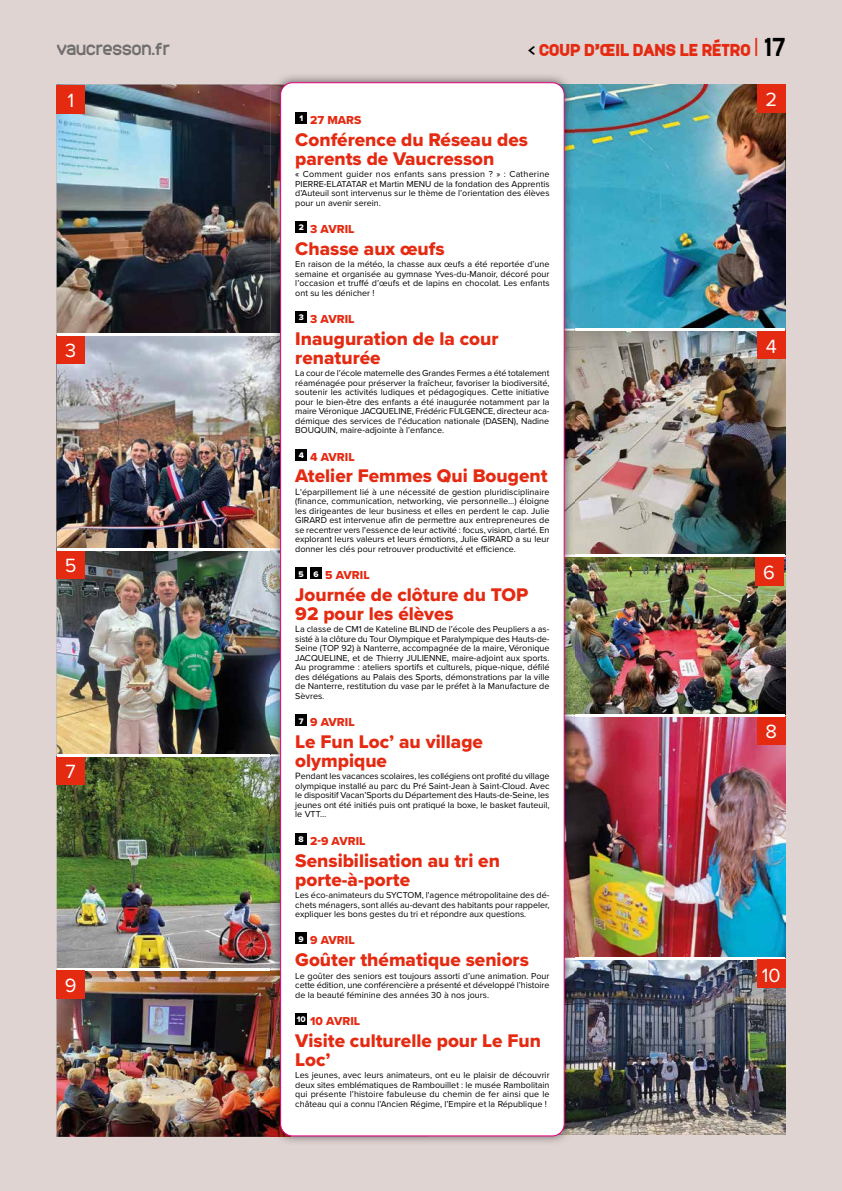
<style>
.page{position:relative;width:842px;height:1191px;background:#e0d4d2}
.page>*{position:absolute;margin:0;border:0;box-sizing:border-box;transform-origin:0 0}
.t1{font:19.9px "Proxima Nova";color:#fff}
.t2{font:19px/19px "Proxima Nova Extrabld";color:#e52a12}
.t3{font:900 16.1px "Monark";color:#e52a12}
.t4{font:700 16px "Monark";color:#706f6f}
.t5{font:12px "Proxima Nova Extrabld";color:#e52a12}
.t6{font:9px/9.5px "Proxima Nova";color:#000;text-align:justify}
.s1{font-weight:400;color:#000}
.s2{font-weight:300;font-size:24.1px}
.s3{font-weight:700;font-size:24.1px;color:#000}
.s4{font-size:9.5px}
</style>
<div class="page">
<img style="left:574px;top:959px;width:211px;height:176px">
<img style="left:574px;top:716px;width:211px;height:241px">
<img style="left:57px;top:970px;width:214px;height:166px">
<img style="left:57px;top:756px;width:214px;height:212px">
<img style="left:57px;top:550px;width:214px;height:204px">
<img style="left:565px;top:331px;width:220px;height:223px">
<img style="left:57px;top:335px;width:214px;height:213px">
<img style="left:57px;top:85px;width:214px;height:248px">
<img style="left:565px;top:85px;width:220px;height:244px">
<div style="left:757px;top:330px;width:28px;height:29px;background:#e52a12"></div>
<div style="left:757px;top:716px;width:28px;height:28px;background:#e52a12"></div>
<div style="left:57px;top:756px;width:28px;height:28px;background:#e52a12"></div>
<div style="left:57px;top:550px;width:28px;height:28px;background:#e52a12"></div>
<div style="left:57px;top:335px;width:28px;height:29px;background:#e52a12"></div>
<div style="left:57px;top:85px;width:28px;height:28px;background:#e52a12"></div>
<div style="left:757px;top:84px;width:28px;height:28px;background:#e52a12"></div>
<img style="left:574px;top:557px;width:211px;height:157px">
<hr style="left:57px;top:333px;width:336px;height:2px;background:#fff">
<hr style="left:57px;top:548px;width:336px;height:2px;background:#fff">
<hr style="left:57px;top:754px;width:336px;height:2px;background:#fff">
<hr style="left:57px;top:968px;width:336px;height:2px;background:#fff">
<hr style="left:449px;top:957px;width:336px;height:2px;background:#fff">
<hr style="left:449px;top:714px;width:336px;height:2px;background:#fff">
<hr style="left:449px;top:554px;width:336px;height:2px;background:#fff">
<hr style="left:449px;top:329px;width:336px;height:2px;background:#fff">
<img style="left:271px;top:76px;width:303px;height:33px">
<img style="left:565px;top:556px;width:9px;height:380px">
<img style="left:271px;top:756px;width:9px;height:212px">
<img style="left:271px;top:1135px;width:296px;height:8px">
<img style="left:565px;top:936px;width:9px;height:199px">
<img style="left:271px;top:970px;width:9px;height:166px">
<img style="left:271px;top:550px;width:9px;height:204px">
<img style="left:271px;top:335px;width:9px;height:213px">
<img style="left:271px;top:85px;width:9px;height:248px">
<img style="left:274px;top:333px;width:6px;height:2px">
<img style="left:271px;top:548px;width:9px;height:2px">
<img style="left:271px;top:754px;width:9px;height:2px">
<img style="left:271px;top:968px;width:9px;height:2px">
<img style="left:565px;top:957px;width:9px;height:2px">
<img style="left:565px;top:714px;width:9px;height:2px">
<img style="left:565px;top:554px;width:9px;height:2px">
<img style="left:565px;top:329px;width:9px;height:2px">
<div style="left:280px;top:82px;width:285px;height:1054px;background:#fff"></div>
<div style="left:755px;top:557px;width:28px;height:28px;background:#e52a12"></div>
<div style="left:57px;top:970px;width:28px;height:28px;background:#e52a12"></div>
<div style="left:757px;top:959px;width:28px;height:29px;background:#e52a12"></div>
<h3 class="t4" style="left:57px;top:37px;width:115px">VAUCRESSON.FR</h3>
<h3 class="t3" style="left:528px;top:38px;width:259px"><span class="s1">&lt;</span> COUP D’ŒIL DANS LE RÉTRO <span class="s2">I</span> <span class="s3">17</span></h3>
<h1 class="t1" style="left:67px;top:85px;width:8px">1</h1>
<h1 class="t1" style="left:765px;top:85px;width:13px">2</h1>
<h3 class="t5" style="left:299px;top:111px;width:64px"><sup>1</sup> 27 MARS</h3>
<h2 class="t2" style="left:295px;top:130px;width:234px">Conférence du Réseau des parents de Vaucresson</h2>
<p class="t6" style="left:295px;top:169px;width:256px"><span class="s4">«</span> Comment guider nos enfants sans pression ? » : Catherine PIERRE-ELATATAR et Martin MENU de la fondation des Apprentis d’Auteuil sont intervenus sur le thème de l’orientation des élèves pour un avenir serein.</p>
<h3 class="t5" style="left:299px;top:220px;width:57px"><sup>2</sup> 3 AVRIL</h3>
<h2 class="t2" style="left:295px;top:239px;width:151px">Chasse aux œufs</h2>
<p class="t6" style="left:295px;top:259px;width:256px">En raison de la météo, la chasse aux œufs a été reportée d’une semaine et organisée au gymnase Yves-du-Manoir, décoré pour l’occasion et truffé d’œufs et de lapins en chocolat. Les enfants ont su les dénicher !</p>
<h3 class="t5" style="left:299px;top:310px;width:57px"><sup>3</sup> 3 AVRIL</h3>
<h2 class="t2" style="left:295px;top:329px;width:205px">Inauguration de la cour renaturée</h2>
<p class="t6" style="left:295px;top:368px;width:256px">La cour de l’école maternelle des Grandes Fermes a été totalement réaménagée pour préserver la fraîcheur, favoriser la biodiversité, soutenir les activités ludiques et pédagogiques. Cette initiative pour le bien-être des enfants a été inaugurée notamment par la maire Véronique JACQUELINE, Frédéric FULGENCE, directeur aca&shy;démique des services de l'éducation nationale (DASEN), Nadine BOUQUIN, maire-adjointe à l’enfance.</p>
<h3 class="t5" style="left:299px;top:448px;width:58px"><sup>4</sup> 4 AVRIL</h3>
<h2 class="t2" style="left:295px;top:466px;width:254px">Atelier Femmes Qui Bougent</h2>
<p class="t6" style="left:295px;top:486px;width:256px"><span class="s4">L</span>'éparpillement lié à une nécessité de gestion pluridisciplinaire (finance, communication, networking, vie personnelle…) éloigne les dirigeantes de leur business et elles en perdent le cap. Julie GIRARD est intervenue afin de permettre aux entrepreneures de se recentrer vers l'essence de leur activité : focus, vision, clarté. En explorant leurs valeurs et leurs émotions, Julie GIRARD a su leur donner les clés pour retrouver productivité et efficience.</p>
<h3 class="t5" style="left:299px;top:566px;width:73px"><sup>5</sup> <sup>6</sup> 5 AVRIL</h3>
<h2 class="t2" style="left:295px;top:585px;width:234px">Journée de clôture du TOP<br>92 pour les élèves</h2>
<p class="t6" style="left:295px;top:624px;width:256px"><span class="s4">L</span>a classe de CM1 de Kateline BLIND de l’école des Peupliers a as&shy;sisté à la clôture du Tour Olympique et Paralympique des Hauts-de-Seine (TOP 92) à Nanterre, accompagnée de la maire, Véronique JACQUELINE, et de Thierry JULIENNE, maire-adjoint aux sports.<br>Au programme : ateliers sportifs et culturels, pique-nique, défilé des délégations au Palais des Sports, démonstrations par la ville de Nanterre, restitution du vase par le préfet à la Manufacture de Sèvres.</p>
<h3 class="t5" style="left:299px;top:713px;width:57px"><sup>7</sup> 9 AVRIL</h3>
<h2 class="t2" style="left:295px;top:732px;width:189px">Le Fun Loc’ au village olympique</h2>
<p class="t6" style="left:295px;top:771px;width:256px"><span class="s4">P</span>endant les vacances scolaires, les collégiens ont profité du village olympique installé au parc du Pré Saint-Jean à Saint-Cloud. Avec le dispositif Vacan’Sports du Département des Hauts-de-Seine, les jeunes ont été initiés puis ont pratiqué la boxe, le basket fauteuil, le VTT…</p>
<h3 class="t5" style="left:299px;top:832px;width:68px"><sup>8</sup> 2-9 AVRIL</h3>
<h2 class="t2" style="left:295px;top:850px;width:206px">Sensibilisation au tri en porte-à-porte</h2>
<p class="t6" style="left:295px;top:890px;width:256px">Les éco-animateurs du SYCTOM, l'agence métropolitaine des dé&shy;chets ménagers, sont allés au-devant des habitants pour rappeler, expliquer les bons gestes du tri et répondre aux questions.</p>
<h3 class="t5" style="left:299px;top:931px;width:58px"><sup>9</sup> 9 AVRIL</h3>
<h2 class="t2" style="left:295px;top:950px;width:235px">Goûter thématique seniors</h2>
<p class="t6" style="left:295px;top:970px;width:256px">Le goûter des seniors est toujours assorti d’une animation. Pour cette édition, une conférencière a présenté et développé l’histoire de la beauté féminine des années 30 à nos jours.</p>
<h3 class="t5" style="left:297px;top:1012px;width:65px"><sup>10</sup> 10 AVRIL</h3>
<h2 class="t2" style="left:295px;top:1030px;width:247px">Visite culturelle pour Le Fun<br>Loc’</h2>
<p class="t6" style="left:295px;top:1070px;width:256px">Les jeunes, avec leurs animateurs, ont eu le plaisir de découvrir deux sites emblématiques de Rambouillet : le musée Rambolitain qui présente l’histoire fabuleuse du chemin de fer ainsi que le château qui a connu l’Ancien Régime, l’Empire et la République !</p>
<h1 class="t1" style="left:766px;top:331px;width:13px">4</h1>
<h1 class="t1" style="left:65px;top:336px;width:13px">3</h1>
<h1 class="t1" style="left:65px;top:551px;width:13px">5</h1>
<h1 class="t1" style="left:763px;top:557px;width:13px">6</h1>
<h1 class="t1" style="left:765px;top:717px;width:13px">8</h1>
<h1 class="t1" style="left:66px;top:756px;width:12px">7</h1>
<h1 class="t1" style="left:762px;top:960px;width:20px">10</h1>
<h1 class="t1" style="left:65px;top:970px;width:13px">9</h1>
</div>
